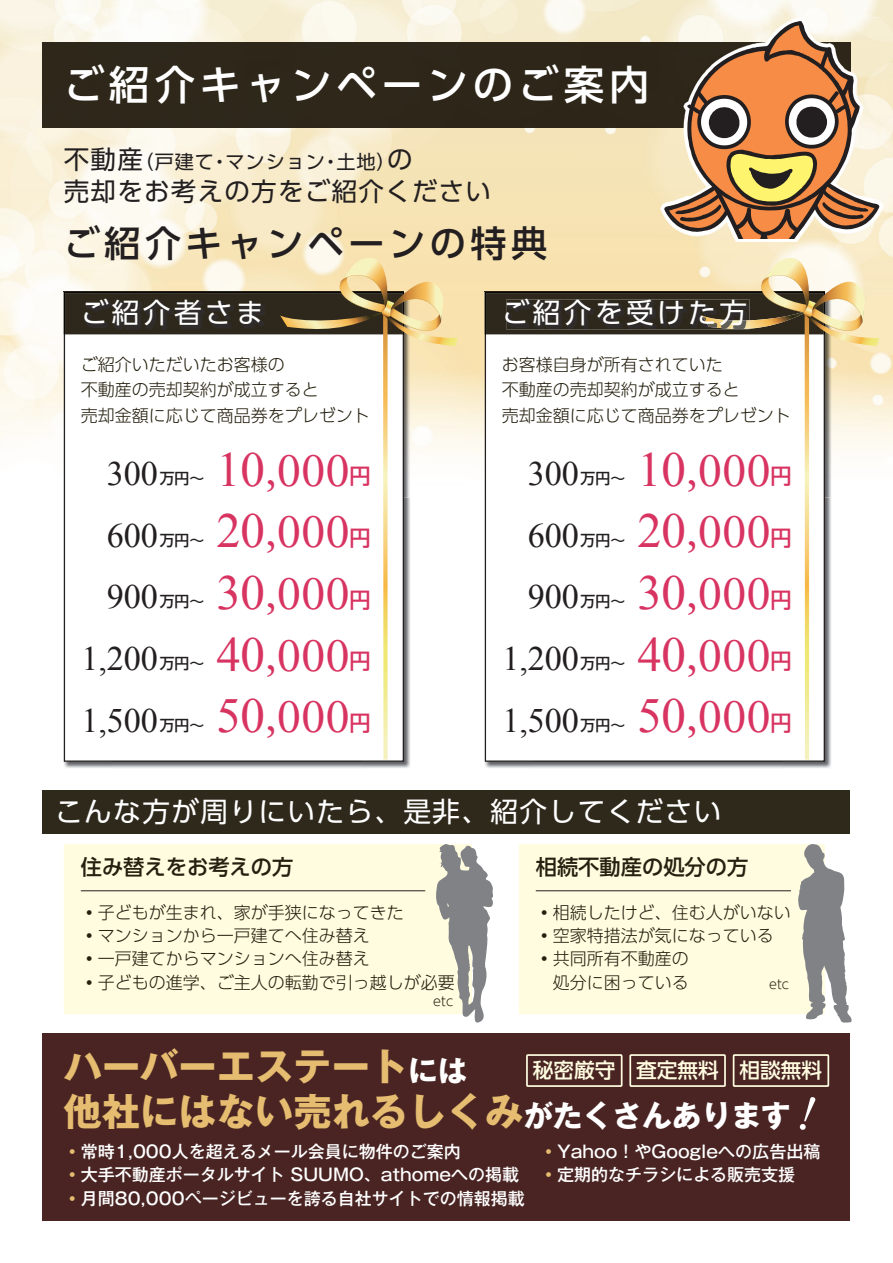
<style>
.page{position:relative;width:893px;height:1263px;background:#fff}
.page>*{position:absolute;margin:0;border:0;box-sizing:border-box;transform-origin:0 0}
.t1{font:48.9px "Adobe Garamond Pro";letter-spacing:-.005em;color:#d83461}
.t2{font:500 40.35px "UD Shin Go Pr 6";letter-spacing:.125em;color:#fff}
.t3{font:700 38.25px "Gothic MB101 Pr 6";color:#e5bc70}
.t4{font:500 36.15px "UD Shin Go Pr 6";letter-spacing:.125em;color:#231f20}
.t5{font:34.2px "Times New Roman";letter-spacing:-.005em;color:#231f20}
.t6{font:27.6px "UD Shin Go Pr 6";letter-spacing:.05em;color:#fff}
.t7{font:27.6px "UD Shin Go Pr 6";letter-spacing:.125em;color:#fff}
.t8{font:25.5px/32px "UD Shin Go Pr 6";letter-spacing:.05em;color:#231f20}
.t9{font:500 21.3px "UD Shin Go Pr 6";color:#25200f}
.t10{font:500 21.3px "UD Shin Go Pr 6";color:#d83461}
.t11{font:500 20.7px "UD Shin Go Pr 6";color:#fffce0}
.t12{font:19.2px "UD Shin Go Pr 6";letter-spacing:.05em;color:#231f20}
.t13{font:300 16.95px/25.5px "UD Shin Go Pr 6";color:#25200f}
.t14{font:500 16.95px/23.4px "Gothic MB101 Pr 6";color:#fff}
.t15{font:500 14.85px "UD Shin Go Pr 6";color:#231f20}
.t16{font:300 12.75px "UD Shin Go Pr 6";color:#25200f}
.s1{font-size:19.2px}
.s2{font-family:"Times New Roman"}
.s3{font-size:29.7px;color:#fff}
.s4{color:#e5bc70}
</style>
<div class="page">
<img style="left:0;top:0;width:893px;height:49px">
<img style="left:0;top:49px;width:52px;height:387px">
<img style="left:841px;top:49px;width:52px;height:399px">
<img style="left:52px;top:128px;width:526px;height:170px">
<img style="left:52px;top:353px;width:11px;height:66px">
<img style="left:832px;top:347px;width:9px;height:101px">
<div style="left:43px;top:1033px;width:807px;height:187px;background:#492423"></div>
<img style="left:63px;top:497px;width:49px;height:271px">
<img style="left:361px;top:497px;width:49px;height:271px">
<img style="left:112px;top:762px;width:249px;height:6px">
<img style="left:63px;top:291px;width:1px;height:206px">
<img style="left:404px;top:347px;width:7px;height:150px">
<svg style="left:64px;top:347px;width:340px;height:415px"></svg>
<img style="left:484px;top:497px;width:49px;height:271px">
<img style="left:782px;top:497px;width:49px;height:271px">
<img style="left:533px;top:762px;width:249px;height:6px">
<img style="left:484px;top:291px;width:1px;height:206px">
<img style="left:825px;top:347px;width:7px;height:150px">
<svg style="left:485px;top:347px;width:340px;height:415px"></svg>
<div style="left:43px;top:43px;width:621px;height:85px;background:#2e271a"></div>
<div style="left:43px;top:790px;width:807px;height:43px;background:#2f291c"></div>
<div style="left:519px;top:844px;width:306px;height:170px;background:#fffce0"></div>
<div style="left:64px;top:844px;width:408px;height:170px;background:#fffce0"></div>
<svg style="left:383px;top:347px;width:5px;height:413px;background:#f4dc91"></svg>
<svg style="left:64px;top:258px;width:394px;height:89px"></svg>
<svg style="left:805px;top:347px;width:4px;height:413px;background:#f3d67f"></svg>
<svg style="left:485px;top:258px;width:394px;height:89px"></svg>
<hr style="left:81px;top:890px;width:344px;height:1px;background:#231f20">
<hr style="left:536px;top:890px;width:255px;height:1px;background:#231f20">
<svg style="left:436px;top:844px;width:57px;height:179px"></svg>
<svg style="left:798px;top:844px;width:54px;height:179px"></svg>
<img style="left:660px;top:17px;width:179px;height:26px">
<img style="left:839px;top:17px;width:44px;height:225px">
<img style="left:660px;top:128px;width:179px;height:114px">
<svg style="left:664px;top:20px;width:216px;height:218px;background:#bb9571"></svg>
<div style="left:733px;top:1054px;width:96px;height:33px;border:2px solid #fffce0"></div>
<div style="left:526px;top:1054px;width:96px;height:33px;border:2px solid #fffce0"></div>
<div style="left:629px;top:1054px;width:97px;height:33px;border:2px solid #fffce0"></div>
<img style="left:85px;top:300px;width:179px;height:29px">
<img style="left:506px;top:300px;width:244px;height:29px">
<img style="left:702px;top:315px;width:48px;height:14px">
<h2 class="t2" style="left:64px;top:52px;width:587px">ご紹介キャンペーンのご案内</h2>
<h3 class="t8" style="left:64px;top:143px;width:429px">不動産<br>売却をお考えの方をご紹介ください</h3>
<h3 class="t4" style="left:64px;top:214px;width:485px">ご紹介キャンペーンの特典</h3>
<h3 class="t8" style="left:377px;top:143px;width:38px">の<span class="s1">）</span></h3>
<p class="t12" style="left:135px;top:146px;width:81px">（戸建て</p>
<p class="t12" style="left:336px;top:146px;width:41px">土地</p>
<p class="t12" style="left:225px;top:146px;width:101px">マンション</p>
<p class="t12" style="left:210px;top:146px;width:21px">・</p>
<p class="t12" style="left:321px;top:146px;width:21px">・</p>
<h3 class="t6" style="left:81px;top:290px;width:185px">ご紹介者さま</h3>
<h3 class="t7" style="left:502px;top:290px;width:247px">ご紹介を受けた方</h3>
<p class="t13" style="left:81px;top:351px;width:291px">ご紹介いただいたお客様の<br>不動産の売却契約が成立すると<br>売却金額に応じて商品券をプレゼント</p>
<p class="t13" style="left:502px;top:351px;width:291px">お客様自身が所有されていた<br>不動産の売却契約が成立すると<br>売却金額に応じて商品券をプレゼント</p>
<h3 class="t5" style="left:107px;top:451px;width:53px">300</h3>
<p class="t15" style="left:160px;top:466px;width:46px">万円～</p>
<h1 class="t1" style="left:217px;top:441px;width:135px"><span class="s2">10</span>,000</h1>
<p class="t10" style="left:350px;top:459px;width:23px">円</p>
<h3 class="t5" style="left:528px;top:451px;width:53px">300</h3>
<p class="t15" style="left:581px;top:466px;width:46px">万円～</p>
<h1 class="t1" style="left:638px;top:441px;width:135px"><span class="s2">10</span>,000</h1>
<p class="t10" style="left:771px;top:459px;width:23px">円</p>
<h3 class="t5" style="left:107px;top:512px;width:53px">600</h3>
<p class="t15" style="left:160px;top:528px;width:46px">万円～</p>
<h1 class="t1" style="left:216px;top:502px;width:135px"><span class="s2">20</span>,000</h1>
<p class="t10" style="left:350px;top:521px;width:23px">円</p>
<h3 class="t5" style="left:528px;top:512px;width:53px">600</h3>
<p class="t15" style="left:581px;top:528px;width:46px">万円～</p>
<h1 class="t1" style="left:637px;top:502px;width:135px"><span class="s2">20</span>,000</h1>
<p class="t10" style="left:771px;top:521px;width:23px">円</p>
<h3 class="t5" style="left:107px;top:574px;width:53px">900</h3>
<p class="t15" style="left:160px;top:590px;width:46px">万円～</p>
<h1 class="t1" style="left:216px;top:564px;width:135px"><span class="s2">30</span>,000</h1>
<p class="t10" style="left:350px;top:582px;width:23px">円</p>
<h3 class="t5" style="left:528px;top:574px;width:53px">900</h3>
<p class="t15" style="left:581px;top:590px;width:46px">万円～</p>
<h1 class="t1" style="left:637px;top:564px;width:135px"><span class="s2">30</span>,000</h1>
<p class="t10" style="left:771px;top:582px;width:23px">円</p>
<h3 class="t5" style="left:82px;top:635px;width:78px">1,200</h3>
<p class="t15" style="left:160px;top:651px;width:46px">万円～</p>
<h1 class="t1" style="left:216px;top:626px;width:135px"><span class="s2">40</span>,000</h1>
<p class="t10" style="left:350px;top:644px;width:23px">円</p>
<h3 class="t5" style="left:502px;top:635px;width:78px">1,200</h3>
<p class="t15" style="left:581px;top:651px;width:46px">万円～</p>
<h1 class="t1" style="left:637px;top:626px;width:135px"><span class="s2">40</span>,000</h1>
<p class="t10" style="left:771px;top:644px;width:23px">円</p>
<h3 class="t5" style="left:82px;top:697px;width:78px">1,500</h3>
<p class="t15" style="left:160px;top:713px;width:46px">万円～</p>
<h1 class="t1" style="left:216px;top:687px;width:135px"><span class="s2">50</span>,000</h1>
<p class="t10" style="left:350px;top:706px;width:23px">円</p>
<h3 class="t5" style="left:503px;top:697px;width:78px">1,500</h3>
<p class="t15" style="left:581px;top:713px;width:46px">万円～</p>
<h1 class="t1" style="left:637px;top:687px;width:135px"><span class="s2">50</span>,000</h1>
<p class="t10" style="left:771px;top:706px;width:23px">円</p>
<h3 class="t6" style="left:55px;top:789px;width:668px">こんな方が周りにいたら、是非、紹介してください</h3>
<p class="t9" style="left:81px;top:850px;width:214px">住み替えをお考えの方</p>
<p class="t13" style="left:81px;top:900px;width:376px;line-height:23.4px">◦子どもが生まれ、家が手狭になってきた<br>◦マンションから一戸建てへ住み替え<br>◦一戸建てからマンションへ住み替え<br>◦子どもの進学、ご主人の転勤で引っ越しが必要</p>
<p class="t16" style="left:433px;top:991px;width:21px">etc</p>
<p class="t9" style="left:536px;top:850px;width:214px">相続不動産の処分の方</p>
<p class="t13" style="left:536px;top:899px;width:257px">◦相続したけど、住む人がいない</p>
<p class="t13" style="left:536px;top:922px;width:240px">◦空家特措法が気になっている</p>
<p class="t13" style="left:536px;top:945px;width:155px">◦共同所有不動産の</p>
<p class="t13" style="left:553px;top:969px;width:138px">処分に困っている</p>
<p class="t16" style="left:769px;top:974px;width:21px">etc</p>
<h3 class="t3" style="left:64px;top:1034px;width:405px">ハーバーエステート<span class="s3">には</span></h3>
<h3 class="t3" style="left:64px;top:1079px;width:729px">他社にはない売れるしくみ<span class="s3">がたくさんあります</span></h3>
<p class="t11" style="left:636px;top:1054px;width:84px">査定無料</p>
<p class="t11" style="left:740px;top:1054px;width:84px">相談無料</p>
<p class="t11" style="left:533px;top:1054px;width:84px">秘密厳守</p>
<p class="t14" style="left:64px;top:1139px;width:399px"><span class="s4">・</span>常時1,000人を超えるメール会員に物件のご案内</p>
<p class="t14" style="left:64px;top:1162px;width:463px"><span class="s4">・</span>大手不動産ポータルサイト SUUMO、athomeへの掲載<span class="s4">・</span>月間80,000ページビューを誇る自社サイトでの情報掲載</p>
<p class="t14" style="left:540px;top:1139px;width:282px"><span class="s4">・</span>Yahoo！やGoogleへの広告出稿</p>
<p class="t14" style="left:540px;top:1162px;width:257px"><span class="s4">・</span>定期的なチラシによる販売支援</p>
</div>
